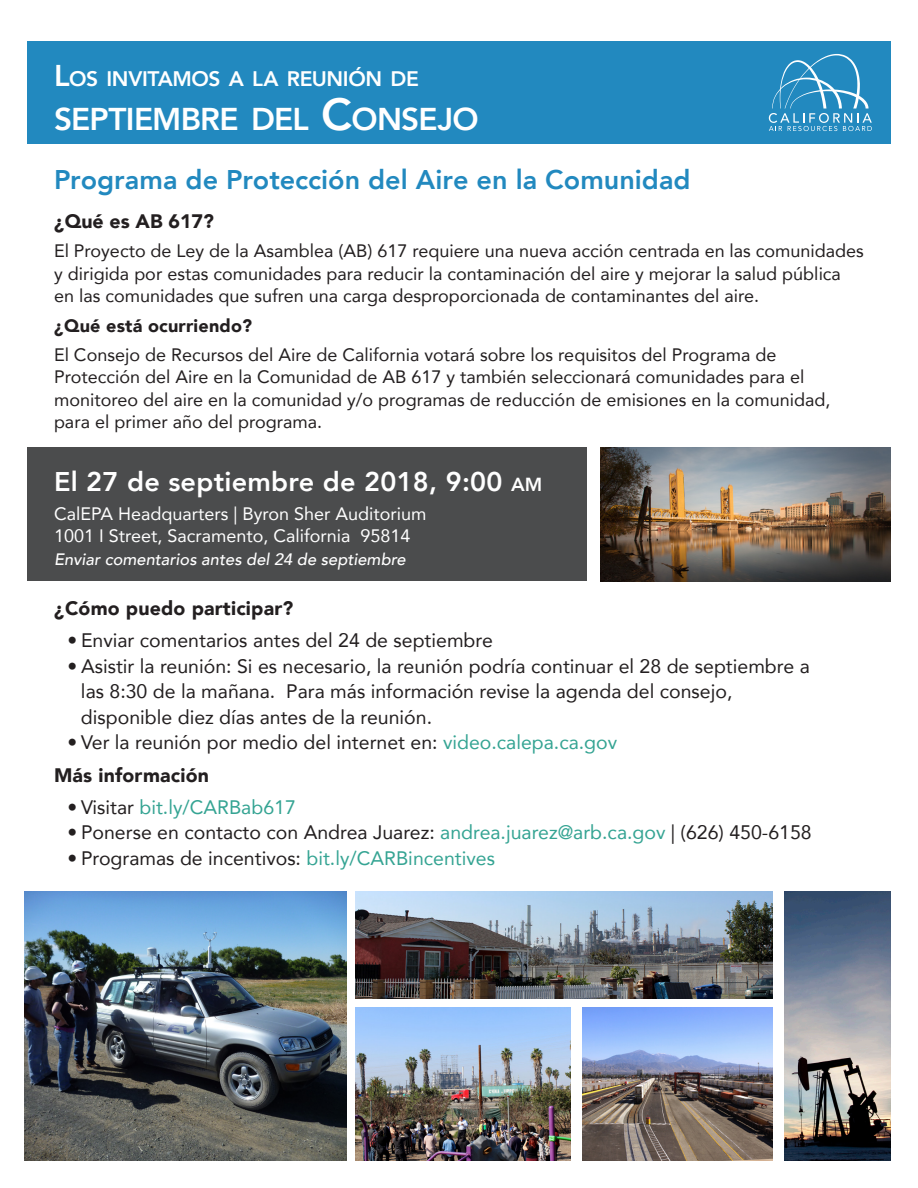
<style>
.page{position:relative;width:918px;height:1188px;background:#fff}
.page>*{position:absolute;margin:0;border:0;box-sizing:border-box;transform-origin:0 0}
.t1{font:800 31.5px "Avenir";letter-spacing:-.025em;color:#fff}
.Subtitle{font:800 27px "Avenir";color:#2289bf}
.t2{font:800 27px "Avenir";letter-spacing:.01em;color:#fff}
.t3{font:800 21px "Avenir";letter-spacing:-.02em;color:#fff}
.t4{font:19.5px/25.5px "Avenir";color:#231f20}
.Subtitle-2{font:900 19.5px "Avenir";letter-spacing:.01em;color:#231f20}
.t5{font:19.5px "Avenir";color:#35a493}
.t6{font:18px/22.5px "Avenir";color:#231f20}
.t7{font:18px/22.5px "Avenir";color:#fff}
.t8{font:900 18px "Avenir";letter-spacing:.01em;color:#231f20}
.t9{font:italic 500 16.5px "Avenir";color:#fff}
.s1{font-size:30px}
.s2{font-size:45px}
.s3{font-size:18.9px}
.s4{color:#35a493}
.s5{color:#231f20}
</style>
<div class="page">
<div style="left:27px;top:41px;width:864px;height:103px;background:#2289bf"></div>
<div style="left:27px;top:447px;width:559px;height:134px;background:#4b4c4d"></div>
<img style="left:24px;top:892px;width:323px;height:269px">
<img style="left:356px;top:892px;width:417px;height:106px">
<img style="left:356px;top:1007px;width:214px;height:154px">
<img style="left:583px;top:1007px;width:190px;height:154px">
<img style="left:784px;top:892px;width:107px;height:269px">
<img style="left:600px;top:447px;width:291px;height:134px">
<svg style="left:769px;top:54px;width:103px;height:77px"></svg>
<p class="t3" style="left:54px;top:62px;width:366px"><span class="s1">L</span>OS INVITAMOS A LA REUNIÓN DE</p>
<p class="t1" style="left:54px;top:94px;width:426px">SEPTIEMBRE DEL <span class="s2">C</span>ONSEJO</p>
<p class="Subtitle" style="left:54px;top:159px;width:638px">Programa de Protección del Aire en la Comunidad</p>
<p class="Subtitle-2" style="left:54px;top:205px;width:161px">¿Qué es AB 617?</p>
<p class="t6" style="left:54px;top:239px;width:811px">El Proyecto de Ley de la Asamblea (AB) 617 requiere una nueva acción centrada en las comunidades y dirigida por estas comunidades para reducir la contaminación del aire y mejorar la salud pública en las comunidades que sufren una carga desproporcionada de contaminantes del aire.</p>
<p class="t8" style="left:54px;top:310px;width:200px">¿Qué está ocurriendo?</p>
<p class="t6" style="left:54px;top:343px;width:778px">El Consejo de Recursos del Aire de California votará sobre los requisitos del Programa de Protección del Aire en la Comunidad de AB 617 y también seleccionará comunidades para el monitoreo del aire en la comunidad y/o programas de reducción de emisiones en la comunidad, para el primer año del programa.</p>
<p class="t2" style="left:54px;top:460px;width:490px">El 27 de septiembre de 2018, 9:00 <span class="s3">AM</span></p>
<p class="t7" style="left:54px;top:502px;width:374px">CalEPA Headquarters | Byron Sher Auditorium<br>1001 I Street, Sacramento, California 95814</p>
<p class="t9" style="left:54px;top:549px;width:353px">Enviar comentarios antes del 24 de septiembre</p>
<p class="Subtitle-2" style="left:54px;top:592px;width:241px">¿Cómo puedo participar?</p>
<p class="t4" style="left:68px;top:627px;width:427px">• Enviar comentarios antes del 24 de septiembre</p>
<p class="t4" style="left:81px;top:653px;width:730px;text-indent:-13px">• Asistir la reunión: Si es necesario, la reunión podría continuar el 28 de septiembre a las 8:30 de la mañana. Para más información revise la agenda del consejo, disponible diez días antes de la reunión.</p>
<p class="t4" style="left:68px;top:729px;width:551px">• Ver la reunión por medio del internet en: <span class="s4">video.calepa.ca.gov</span></p>
<p class="Subtitle-2" style="left:54px;top:758px;width:157px">Más información</p>
<p class="t5" style="left:68px;top:791px;width:230px"><span class="s5">• Visitar</span> bit.ly/CARBab617</p>
<p class="t4" style="left:68px;top:819px;width:746px">• Ponerse en contacto con Andrea Juarez: <span class="s4">andrea.juarez@arb.ca.gov</span> | (626) 450-6158</p>
<p class="t4" style="left:68px;top:845px;width:429px">• Programas de incentivos: <span class="s4">bit.ly/CARBincentives</span></p>
</div>
